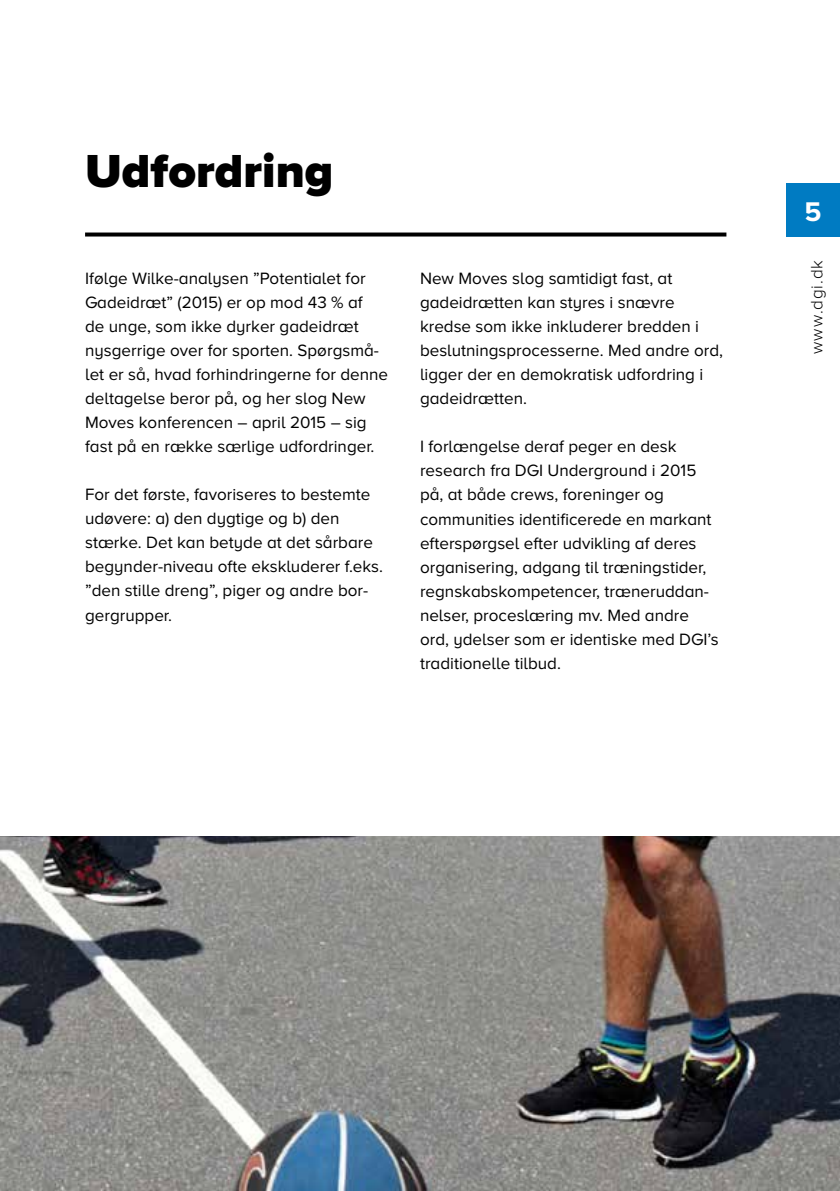
<style>
.page{position:relative;width:840px;height:1191px;background:#fff}
.page>*{position:absolute;margin:0;border:0;box-sizing:border-box;transform-origin:0 0}
.t1{font:900 48px "Proxima Nova A";color:#000}
.t2{font:700 28px "Proxima Nova A";color:#fff}
.t3{font:17px/24px "Proxima Nova A";color:#000}
.t4{font:300 17px "Proxima Nova A";letter-spacing:.055em;color:#000}
</style>
<div class="page">
<div style="left:785px;top:183px;width:54px;height:53px;background:#007bc2"></div>
<svg style="left:85px;top:232px;width:641px;height:4px;background:#212121"></svg>
<img style="left:0;top:836px;width:839px;height:355px">
<h1 class="t1" style="left:85px;top:143px;width:250px">Udfordring</h1>
<p class="t3" style="left:85px;top:266px;width:304px">Ifølge Wilke-analysen ”Potentialet for Gadeidræt” (2015) er op mod 43 % af<br>de unge, som ikke dyrker gadeidræt nysgerrige over for sporten. Spørgsmå&shy;let er så, hvad forhindringerne for denne deltagelse beror på, og her slog New Moves konferencen – april 2015 – sig fast på en række særlige udfordringer.</p>
<p class="t3" style="left:85px;top:482px;width:299px">For det første, favoriseres to bestemte udøvere: a) den dygtige og b) den stærke. Det kan betyde at det sårbare begynder-niveau ofte ekskluderer f.eks. ”den stille dreng”, piger og andre bor&shy;gergrupper.</p>
<p class="t3" style="left:420px;top:266px;width:304px">New Moves slog samtidigt fast, at gadeidrætten kan styres i snævre kredse som ikke inkluderer bredden i beslutningsprocesserne. Med andre ord, ligger der en demokratisk udfordring i gadeidrætten.</p>
<p class="t3" style="left:420px;top:434px;width:300px">I forlængelse deraf peger en desk research fra DGI Underground i 2015 på, at både crews, foreninger og communities identificerede en markant efterspørgsel efter udvikling af deres organisering, adgang til træningstider, regnskabskompetencer, træneruddan&shy;nelser, proceslæring mv. Med andre ord, ydelser som er identiske med DGI’s traditionelle tilbud.</p>
<h2 class="t2" style="left:804px;top:195px;width:19px">5</h2>
<p class="t4" style="left:807px;top:354px;width:96px;rotate:-90deg">www.dgi.dk</p>
</div>
